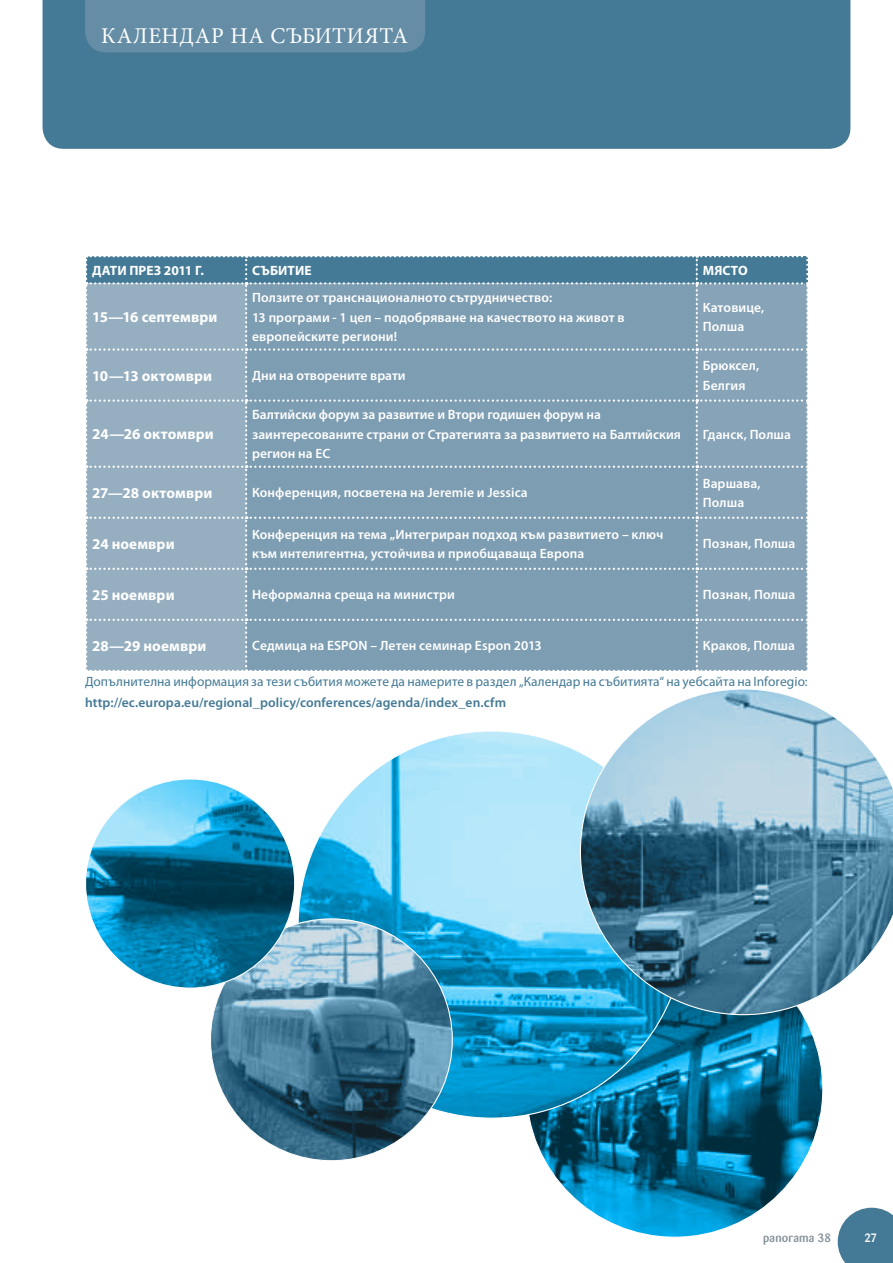
<style>
.page{position:relative;width:893px;height:1263px;background:#fff}
.page>*{position:absolute;margin:0;border:0;box-sizing:border-box;transform-origin:0 0}
.t1{font:22.5px "Minion Pro";letter-spacing:.025em;color:#fff}
.t2{font:700 15px "Myriad Pro";letter-spacing:.005em;color:#fff}
.t3{font:600 13.5px/19.5px "Myriad Pro";letter-spacing:.005em;color:#fff}
.t4{font:13.5px "Myriad Pro";letter-spacing:.005em;color:#447a95}
.t5{font:600 13.5px "Myriad Pro";letter-spacing:.005em;color:#447a95}
.t6{font:700 13.5px "Myriad Pro";letter-spacing:.015em;color:#fff}
.t7{font:500 12px "Barmeno";letter-spacing:.02em;color:#839097}
.t8{font:500 12px "Barmeno";color:#fff}
</style>
<div class="page">
<div style="left:43px;top:0;width:807px;height:149px;background:#447a95"></div>
<img style="left:529px;top:1015px;width:294px;height:221px">
<img style="left:298px;top:732px;width:387px;height:386px">
<svg style="left:580px;top:689px;width:313px;height:326px;background:#7aa4b9"></svg>
<img style="left:212px;top:919px;width:240px;height:240px">
<img style="left:87px;top:780px;width:208px;height:208px">
<svg style="left:838px;top:1208px;width:55px;height:55px;background:#5888a0"></svg>
<svg style="left:86px;top:256px;width:722px;height:415px;background:#82a1b5"></svg>
<div style="left:85px;top:0;width:340px;height:52px;background:#658da5"></div>
<h1 class="t1" style="left:101px;top:20px;width:309px">Календар на събитията</h1>
<p class="t6" style="left:92px;top:262px;width:19px">Дати</p>
<p class="t6" style="left:129px;top:262px;width:9px">през</p>
<p class="t6" style="left:164px;top:262px;width:42px">2011 г.</p>
<p class="t6" style="left:252px;top:262px;width:27px">Събитие</p>
<p class="t6" style="left:703px;top:262px;width:29px">Място</p>
<p class="t2" style="left:92px;top:307px;width:127px">15—16 септември</p>
<p class="t3" style="left:252px;top:287px;width:374px">Ползите от транснационалното сътрудничество:<br>13 програми - 1 цел – подобряване на качеството на живот в европейските региони!</p>
<p class="t3" style="left:703px;top:297px;width:63px">Катовице,<br>Полша</p>
<p class="t2" style="left:92px;top:366px;width:121px">10—13 октомври</p>
<p class="t3" style="left:252px;top:365px;width:155px">Дни на отворените врати</p>
<p class="t3" style="left:703px;top:356px;width:58px">Брюксел,<br>Белгия</p>
<p class="t2" style="left:92px;top:424px;width:123px">24—26 октомври</p>
<p class="t3" style="left:252px;top:405px;width:430px">Балтийски форум за развитие и Втори годишен форум на заинтересованите страни от Стратегията за развитието на Балтийския регион на ЕС</p>
<p class="t3" style="left:703px;top:424px;width:90px">Гданск, Полша</p>
<p class="t2" style="left:92px;top:483px;width:122px">27—28 октомври</p>
<p class="t3" style="left:252px;top:483px;width:277px">Конференция, посветена на Jeremie и Jessica</p>
<p class="t3" style="left:703px;top:473px;width:59px">Варшава,<br>Полша</p>
<p class="t2" style="left:92px;top:534px;width:84px">24 ноември</p>
<p class="t3" style="left:252px;top:524px;width:413px">Конференция на тема „Интегриран подход към развитието – ключ към интелигентна, устойчива и приобщаваща Европа</p>
<p class="t3" style="left:703px;top:534px;width:94px">Познан, Полша</p>
<p class="t2" style="left:92px;top:585px;width:84px">25 ноември</p>
<p class="t3" style="left:252px;top:585px;width:204px">Неформална среща на министри</p>
<p class="t3" style="left:703px;top:585px;width:94px">Познан, Полша</p>
<p class="t2" style="left:92px;top:636px;width:116px">28—29 ноември</p>
<p class="t3" style="left:252px;top:636px;width:291px">Седмица на ESPON – Летен семинар Espon 2013</p>
<p class="t3" style="left:703px;top:636px;width:94px">Краков, Полша</p>
<p class="t4" style="left:85px;top:673px;width:724px">Допълнителна информация за тези събития можете да намерите в раздел „Календар на събитията“ на уебсайта на Inforegio:</p>
<p class="t5" style="left:85px;top:693px;width:423px">http://ec.europa.eu/regional_policy/conferences/agenda/index_en.cfm</p>
<p class="t7" style="left:763px;top:1230px;width:69px">panorama 38</p>
<p class="t8" style="left:865px;top:1231px;width:14px">27</p>
</div>
